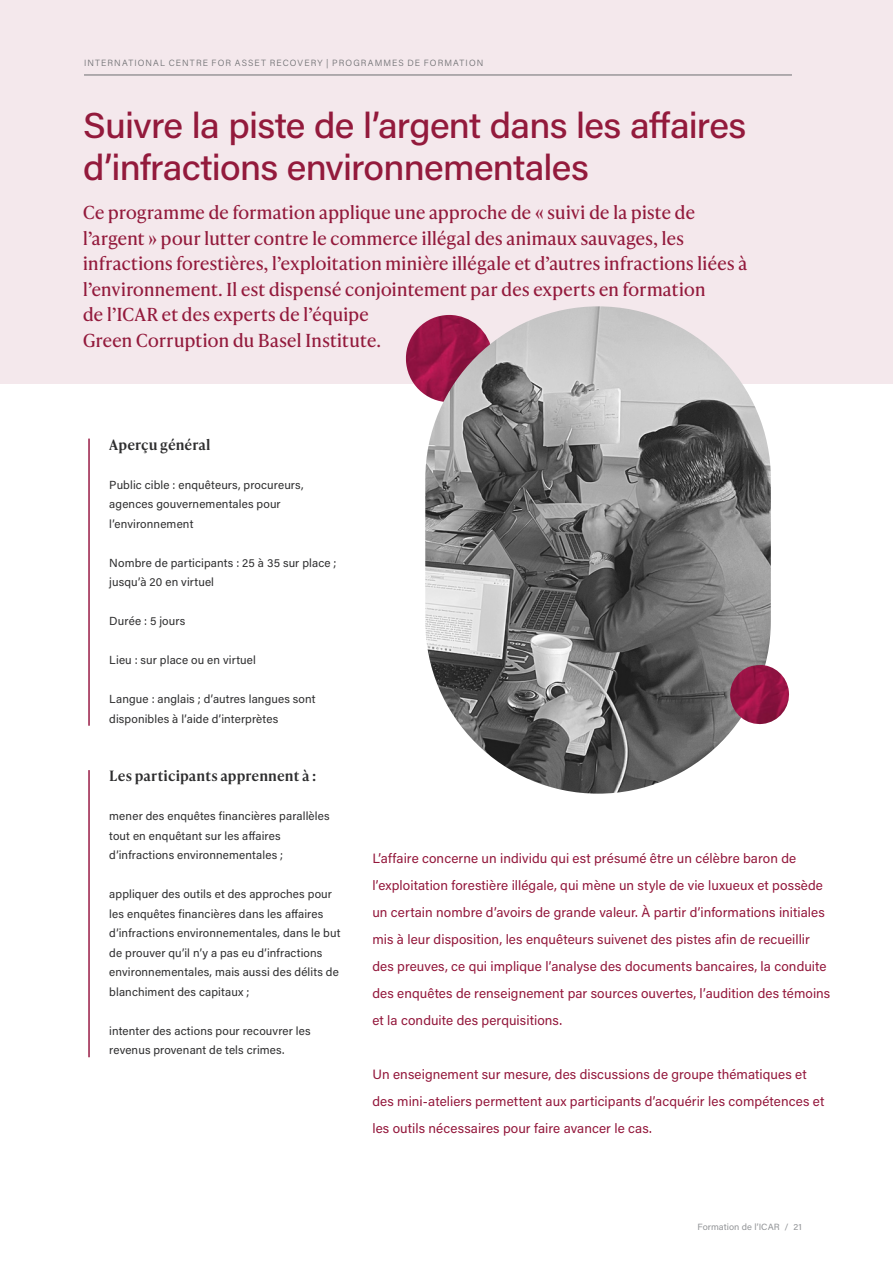
<style>
.page{position:relative;width:893px;height:1263px;background:#fff}
.page>*{position:absolute;margin:0;border:0;box-sizing:border-box;transform-origin:0 0}
.t1{font:500 36px/42px "Acumin Pro";letter-spacing:-.02em;color:#931a3c}
.t2{font:18px/25.5px "Ivy Presto Text";letter-spacing:-.02em;color:#931a3c}
.t3{font:600 14.25px "Ivy Presto Text";letter-spacing:.005em;color:#2e2e2f}
.t4{font:13.5px/27px "Acumin Pro";letter-spacing:.005em;color:#93173b}
.t5{font:11.7px/19.5px "Acumin Pro";letter-spacing:.01em;color:#2e2e2f}
.t6{font:300 9px "Acumin Pro";letter-spacing:.125em;color:#6d6e71}
.t7{font:9px "Acumin Pro";letter-spacing:.005em;color:#939598}
</style>
<div class="page">
<div style="left:0;top:0;width:893px;height:384px;background:#f4e8ec"></div>
<hr style="left:88px;top:439px;width:2px;height:287px;background:#981b45">
<hr style="left:88px;top:770px;width:2px;height:287px;background:#981b45">
<img style="left:405px;top:315px;width:85px;height:87px">
<img style="left:425px;top:306px;width:346px;height:488px;border-radius:173px">
<img style="left:728px;top:665px;width:61px;height:61px">
<hr style="left:84px;top:75px;width:708px;height:1px;background:#6d6e71">
<p class="t6" style="left:84px;top:57px;width:401px">INTERNATIONAL CENTRE FOR ASSET RECOVERY | PROGRAMMES DE FORMATION</p>
<h1 class="t1" style="left:83px;top:102px;width:665px">Suivre la piste de l’argent dans les affaires d’infractions environnementales</h1>
<p class="t2" style="left:83px;top:199px;width:666px">Ce programme de formation applique une approche de « suivi de la piste de l’argent » pour lutter contre le commerce illégal des animaux sauvages, les infractions forestières, l’exploitation minière illégale et d’autres infractions liées à l’environnement. Il est dispensé conjointement par des experts en formation<br>de l’ICAR et des experts de l’équipe<br>Green Corruption du Basel Institute.</p>
<p class="t3" style="left:109px;top:434px;width:103px">Aperçu général</p>
<p class="t5" style="left:109px;top:474px;width:196px">Public cible : enquêteurs, procureurs, agences gouvernementales pour l’environnement</p>
<p class="t5" style="left:109px;top:552px;width:229px">Nombre de participants : 25 à 35 sur place ; jusqu’à 20 en virtuel</p>
<p class="t5" style="left:109px;top:611px;width:78px">Durée : 5 jours</p>
<p class="t5" style="left:109px;top:650px;width:148px">Lieu : sur place ou en virtuel</p>
<p class="t5" style="left:109px;top:689px;width:208px">Langue : anglais ; d’autres langues sont disponibles à l’aide d’interprètes</p>
<p class="t3" style="left:109px;top:765px;width:209px">Les participants apprennent à :</p>
<p class="t5" style="left:109px;top:806px;width:222px">mener des enquêtes financières parallèles tout en enquêtant sur les affaires d’infractions environnementales ;</p>
<p class="t5" style="left:109px;top:884px;width:233px">appliquer des outils et des approches pour les enquêtes financières dans les affaires d’infractions environnementales, dans le but de prouver qu’il n’y a pas eu d’infractions environnementales, mais aussi des délits de blanchiment des capitaux ;</p>
<p class="t5" style="left:109px;top:1020px;width:203px">intenter des actions pour recouvrer les revenus provenant de tels crimes.</p>
<p class="t4" style="left:372px;top:844px;width:459px">L’affaire concerne un individu qui est présumé être un célèbre baron de l’exploitation forestière illégale, qui mène un style de vie luxueux et possède un certain nombre d’avoirs de grande valeur. À partir d’informations initiales mis à leur disposition, les enquêteurs suivenet des pistes afin de recueillir des preuves, ce qui implique l’analyse des documents bancaires, la conduite des enquêtes de renseignement par sources ouvertes, l’audition des témoins et la conduite des perquisitions.</p>
<p class="t4" style="left:372px;top:1060px;width:453px">Un enseignement sur mesure, des discussions de groupe thématiques et des mini-ateliers permettent aux participants d’acquérir les compétences et les outils nécessaires pour faire avancer le cas.</p>
<p class="t7" style="left:697px;top:1220px;width:106px">Formation de l’ICAR / 21</p>
</div>
